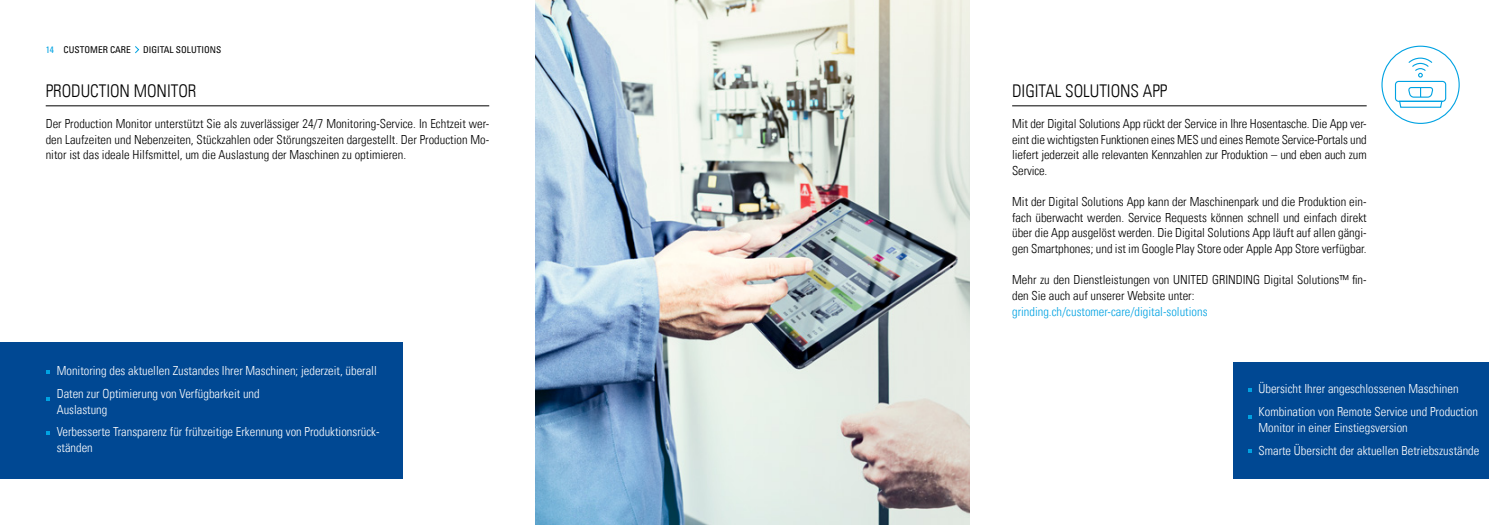
<style>
.page{position:relative;width:1489px;height:525px;background:#fff}
.page>*{position:absolute;margin:0;border:0;box-sizing:border-box;transform-origin:0 0}
.t1{font:17.5px "Univers Com 47 Light Cond";letter-spacing:-.005em;color:#000}
.t2{font:12.5px/15.6px "Univers Com 47 Light Cond";color:#000;text-align:justify}
.t3{font:12.5px/22.8px "Univers Com 47 Light Cond";color:#fff}
.t4{font:12.5px "Univers Com 47 Light Cond";color:#00a2e2}
.t5{font:condensed 9.38px "Univers Com 57";color:#000}
.s1{color:#00a2e2}
</style>
<div class="page">
<svg style="left:135px;top:46px;width:5px;height:8px"></svg>
<svg style="left:1381px;top:45px;width:78px;height:79px"></svg>
<div style="left:0;top:342px;width:403px;height:136px;background:#004893"></div>
<svg style="left:46px;top:370px;width:4px;height:4px"></svg>
<svg style="left:46px;top:397px;width:4px;height:3px"></svg>
<svg style="left:46px;top:431px;width:4px;height:4px"></svg>
<div style="left:1233px;top:362px;width:255px;height:116px;background:#004893"></div>
<svg style="left:1248px;top:388px;width:3px;height:4px"></svg>
<svg style="left:1248px;top:449px;width:3px;height:4px"></svg>
<hr style="left:46px;top:105px;width:443px;height:1px;background:#000">
<hr style="left:1012px;top:105px;width:354px;height:1px;background:#000">
<img style="left:535px;top:0;width:434px;height:524px">
<p class="t5" style="left:46px;top:44px;width:87px"><span class="s1">14</span> CUSTOMER CARE</p>
<p class="t5" style="left:143px;top:44px;width:79px">DIGITAL SOLUTIONS</p>
<h1 class="t1" style="left:46px;top:80px;width:152px">PRODUCTION MONITOR</h1>
<p class="t2" style="left:46px;top:116px;width:445px">Der Production Monitor unterstützt Sie als zuverlässiger 24/7 Monitoring-Service. In Echtzeit wer&shy;den Laufzeiten und Nebenzeiten, Stückzahlen oder Störungszeiten dargestellt. Der Production Mo&shy;nitor ist das ideale Hilfsmittel, um die Auslastung der Maschinen zu optimieren.</p>
<p class="t3" style="left:57px;top:359px;width:321px">Monitoring des aktuellen Zustandes Ihrer Maschinen; jederzeit, überall<br>Daten zur Optimierung von Verfügbarkeit und</p>
<p class="t3" style="left:57px;top:397px;width:324px">Auslastung<br>Verbesserte Transparenz für frühzeitige Erkennung von Produktionsrück-</p>
<p class="t3" style="left:57px;top:436px;width:38px">ständen</p>
<h1 class="t1" style="left:1012px;top:80px;width:157px">DIGITAL SOLUTIONS APP</h1>
<p class="t2" style="left:1012px;top:116px;width:356px">Mit der Digital Solutions App rückt der Service in Ihre Hosentasche. Die App ver&shy;eint die wichtigsten Funktionen eines MES und eines Remote Service-Portals und liefert jederzeit alle relevanten Kennzahlen zur Produktion – und eben auch zum Service.</p>
<p class="t2" style="left:1012px;top:194px;width:356px">Mit der Digital Solutions App kann der Maschinenpark und die Produktion ein&shy;fach überwacht werden. Service Requests können schnell und einfach direkt über die App ausgelöst werden. Die Digital Solutions App läuft auf allen gängi&shy;gen Smartphones; und ist im Google Play Store oder Apple App Store verfügbar.</p>
<p class="t2" style="left:1012px;top:272px;width:356px">Mehr zu den Dienstleistungen von UNITED GRINDING Digital Solutions™ fin&shy;den Sie auch auf unserer Website unter:</p>
<p class="t4" style="left:1012px;top:303px;width:197px">grinding.ch/customer-care/digital-solutions</p>
<p class="t3" style="left:1258px;top:377px;width:221px">Übersicht Ihrer angeschlossenen Maschinen<br>Kombination von Remote Service und Production</p>
<p class="t3" style="left:1258px;top:416px;width:222px">Monitor in einer Einstiegsversion<br>Smarte Übersicht der aktuellen Betriebszustände</p>
</div>
